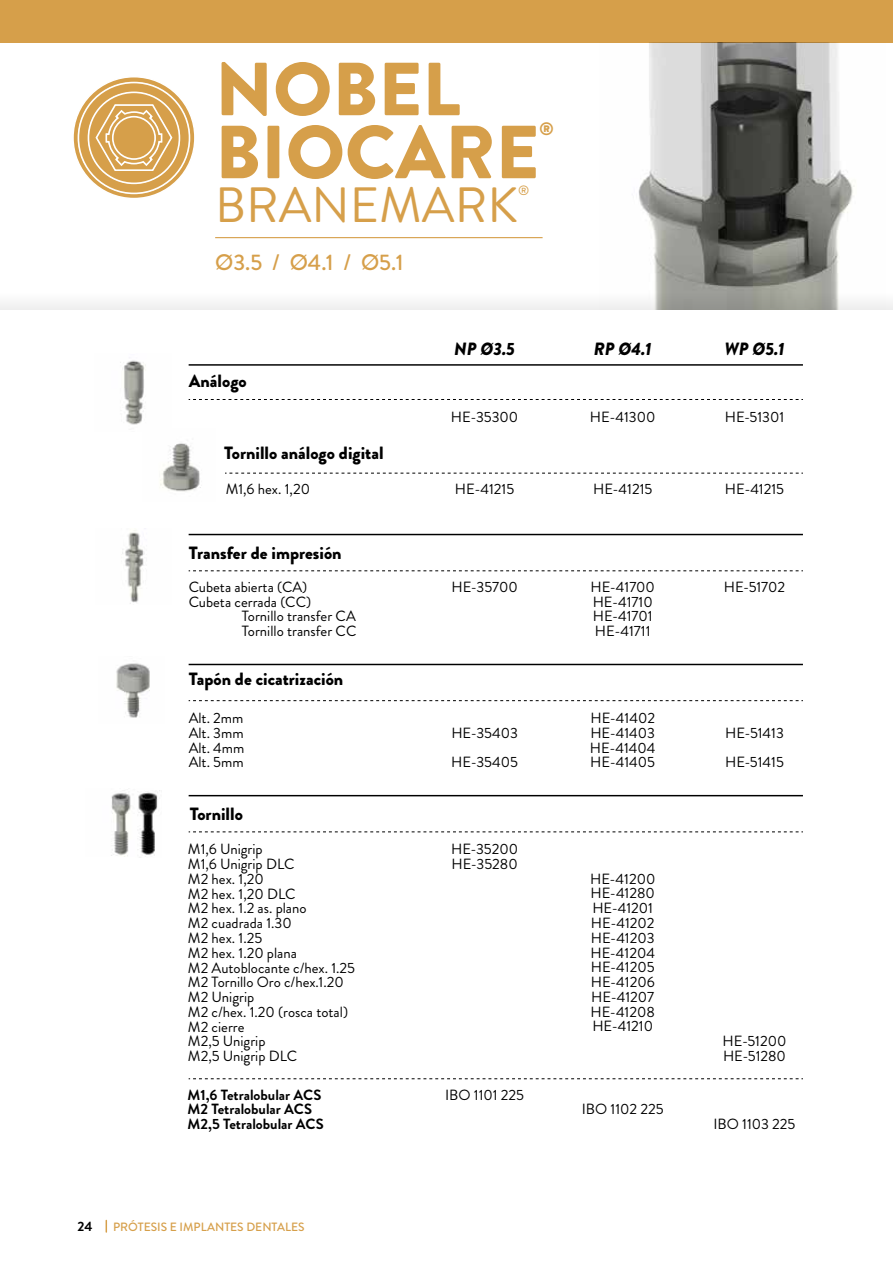
<style>
.page{position:relative;width:893px;height:1263px;background:#fff}
.page>*{position:absolute;margin:0;border:0;box-sizing:border-box;transform-origin:0 0}
.t1{font:900 75px/63px "Brandon Grotesque";color:#d69f4a}
.t2{font:49.5px "Brandon Grotesque";color:#d69f4a}
.t3{font:500 22.5px "Brandon Grotesque";color:#d69f4a}
.t4{font:900 18px "Brandon Grotesque";color:#d69f4a}
.t5{font:900 17.7px "Brandon Grotesque";color:#000}
.t6{font:italic 900 17.7px "Brandon Grotesque";color:#000}
.t7{font:14.85px/14.9px "Brandon Grotesque";color:#000}
.t8{font:700 14.85px/14.9px "Brandon Grotesque";color:#000}
.t9{font:700 13.5px "Brandon Grotesque";color:#000}
.t10{font:13.5px "Brandon Grotesque";color:#d69f4a}
.t11{font:500 12px "Brandon Grotesque";color:#d69f4a}
</style>
<div class="page">
<hr style="left:215px;top:237px;width:328px;height:1px;background:#d69f4a">
<div style="left:0;top:0;width:893px;height:43px;background:#d69f4a"></div>
<svg style="left:72px;top:76px;width:124px;height:123px"></svg>
<svg style="left:78px;top:82px;width:112px;height:112px;background:#ddaf69"></svg>
<svg style="left:88px;top:92px;width:92px;height:92px"></svg>
<svg style="left:95px;top:103px;width:79px;height:69px;background:#deb26f"></svg>
<div style="left:112px;top:116px;width:43px;height:43px;background:#edd7b5;border:2px solid #fff;border-radius:50%"></div>
<div style="left:112px;top:116px;width:44px;height:44px;background:#d69f4a;border:2px solid #fff;border-radius:50%"></div>
<img style="left:600px;top:43px;width:285px;height:266px">
<img style="left:160px;top:443px;width:41px;height:49px">
<img style="left:120px;top:360px;width:26px;height:65px">
<img style="left:111px;top:790px;width:20px;height:66px">
<img style="left:122px;top:530px;width:23px;height:74px">
<img style="left:116px;top:663px;width:34px;height:55px">
<img style="left:137px;top:790px;width:23px;height:68px">
<svg style="left:189px;top:399px;width:614px;height:1px"></svg>
<svg style="left:225px;top:473px;width:578px;height:1px"></svg>
<svg style="left:189px;top:570px;width:614px;height:1px"></svg>
<svg style="left:189px;top:700px;width:614px;height:1px"></svg>
<svg style="left:189px;top:1078px;width:614px;height:1px"></svg>
<svg style="left:189px;top:831px;width:614px;height:1px"></svg>
<hr style="left:189px;top:795px;width:614px;height:1px;background:#000">
<hr style="left:189px;top:364px;width:614px;height:2px;background:#000">
<hr style="left:189px;top:534px;width:614px;height:1px;background:#000">
<hr style="left:189px;top:664px;width:614px;height:1px;background:#000">
<svg style="left:106px;top:1220px;width:1px;height:12px"></svg>
<h1 class="t1" style="left:215px;top:59px;width:326px">NOBEL<br>BIOCARE</h1>
<p class="t4" style="left:539px;top:116px;width:16px">®</p>
<h2 class="t2" style="left:215px;top:171px;width:304px">BRANEMARK</h2>
<p class="t10" style="left:518px;top:181px;width:13px">®</p>
<h3 class="t3" style="left:215px;top:246px;width:190px">Ø3.5 / Ø4.1 / Ø5.1</h3>
<p class="t5" style="left:189px;top:368px;width:59px">Análogo</p>
<p class="t5" style="left:224px;top:440px;width:161px">Tornillo análogo digital</p>
<p class="t7" style="left:226px;top:482px;width:86px">M1,6 hex. 1,20</p>
<p class="t6" style="left:454px;top:336px;width:62px">NP Ø3.5</p>
<p class="t6" style="left:594px;top:336px;width:59px">RP Ø4.1</p>
<p class="t6" style="left:724px;top:336px;width:62px">WP Ø5.1</p>
<p class="t7" style="left:451px;top:410px;width:69px">HE-35300</p>
<p class="t7" style="left:590px;top:410px;width:67px">HE-41300</p>
<p class="t7" style="left:725px;top:410px;width:61px">HE-51301</p>
<p class="t7" style="left:455px;top:482px;width:61px">HE-41215</p>
<p class="t7" style="left:593px;top:482px;width:61px">HE-41215</p>
<p class="t7" style="left:725px;top:482px;width:61px">HE-41215</p>
<p class="t5" style="left:189px;top:541px;width:154px">Transfer de impresión</p>
<p class="t7" style="left:189px;top:579px;width:120px">Cubeta abierta (CA)</p>
<p class="t7" style="left:451px;top:579px;width:68px">HE-35700</p>
<p class="t7" style="left:242px;top:594px;width:116px;text-indent:-53px">Cubeta cerrada (CC)<br>Tornillo transfer CA<br>Tornillo transfer CC</p>
<p class="t5" style="left:189px;top:666px;width:156px">Tapón de cicatrización</p>
<p class="t7" style="left:590px;top:579px;width:66px">HE-41700<br>HE-41710<br>HE-41701<br>HE-41711</p>
<p class="t7" style="left:724px;top:579px;width:63px">HE-51702</p>
<p class="t7" style="left:189px;top:711px;width:57px;text-align:justify">Alt. 2mm Alt. 3mm Alt. 4mm Alt. 5mm</p>
<p class="t7" style="left:590px;top:711px;width:67px;text-align:justify">HE-41402<br>HE-41403<br>HE-41404<br>HE-41405</p>
<p class="t7" style="left:451px;top:718px;width:68px;line-height:29.5px">HE-35403<br>HE-35405</p>
<p class="t5" style="left:190px;top:802px;width:55px">Tornillo</p>
<p class="t7" style="left:188px;top:842px;width:169px">M1,6 Unigrip<br>M1,6 Unigrip DLC<br>M2 hex. 1,20<br>M2 hex. 1,20 DLC<br>M2 hex. 1.2 as. plano<br>M2 cuadrada 1.30<br>M2 hex. 1.25<br>M2 hex. 1.20 plana<br>M2 Autoblocante c/hex. 1.25<br>M2 Tornillo Oro c/hex.1.20<br>M2 Unigrip<br>M2 c/hex. 1.20 (rosca total)<br>M2 cierre<br>M2,5 Unigrip<br>M2,5 Unigrip DLC</p>
<p class="t8" style="left:188px;top:1087px;width:138px">M1,6 Tetralobular ACS<br>M2 Tetralobular ACS<br>M2,5 Tetralobular ACS</p>
<p class="t9" style="left:78px;top:1217px;width:17px">24</p>
<p class="t11" style="left:113px;top:1218px;width:193px">PRÓTESIS E IMPLANTES DENTALES</p>
<p class="t7" style="left:451px;top:842px;width:69px">HE-35200<br>HE-35280</p>
<p class="t7" style="left:445px;top:1087px;width:81px">IBO 1101 225</p>
<p class="t7" style="left:590px;top:871px;width:67px">HE-41200<br>HE-41280<br>HE-41201<br>HE-41202<br>HE-41203<br>HE-41204<br>HE-41205<br>HE-41206<br>HE-41207<br>HE-41208<br>HE-41210</p>
<p class="t7" style="left:582px;top:1102px;width:83px">IBO 1102 225</p>
<p class="t7" style="left:725px;top:718px;width:60px;line-height:29.5px">HE-51413<br>HE-51415</p>
<p class="t7" style="left:723px;top:1034px;width:65px">HE-51200<br>HE-51280</p>
<p class="t7" style="left:713px;top:1117px;width:84px">IBO 1103 225</p>
</div>
